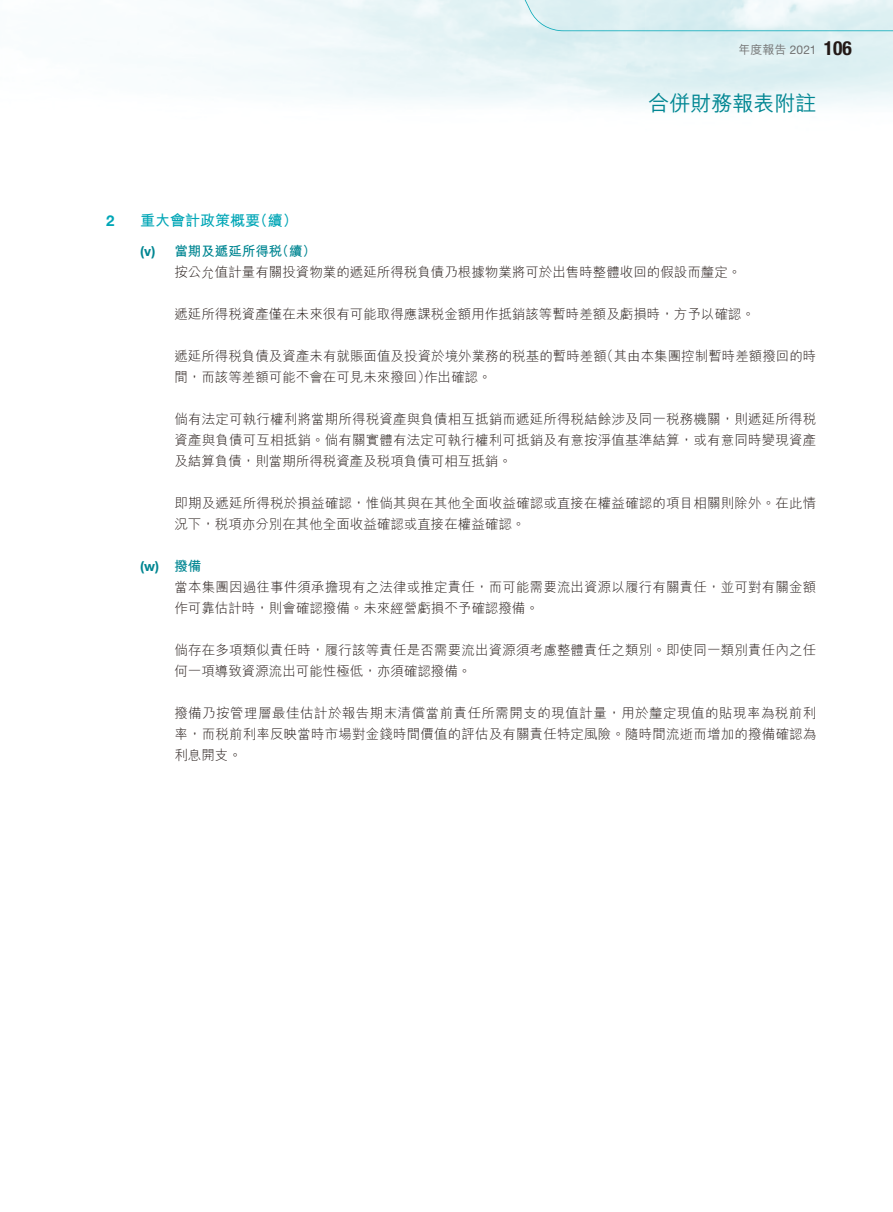
<style>
.page{position:relative;width:893px;height:1212px;background:#fff}
.page>*{position:absolute;margin:0;border:0;box-sizing:border-box;transform-origin:0 0}
.t1{font:21px "M Hei HK Medium E Ten B5 H";color:#008692}
.t2{font:15px "M Hei HK Bold E Ten B5 H";color:#00a6b6}
.t3{font:700 15px "Helvetica Neue LT Std";color:#00a6b6}
.t4{font:13.5px/21px "M Hei HK Light E Ten B5 H";color:#231916}
.t5{font:13.5px "M Hei HK Bold E Ten B5 H";color:#008692}
.t6{font:700 13.5px "Helvetica Neue LT Std";color:#008692}
.t7{font:12px "M Hei HK Medium E Ten B5 H";color:#717171}
.s1{font-family:"Helvetica Neue LT Std"}
.s2{font-family:"Helvetica Neue LT Std";font-weight:700;font-stretch:condensed;font-size:19.5px;color:#231916}
.s3{font-family:"Helvetica Neue LT Std";font-weight:700}
.s4{font-family:"M Hei HK Bold E Ten B5 H";font-weight:400}
</style>
<div class="page">
<svg style="left:492px;top:0;width:401px;height:31px"></svg>
<p class="t7" style="left:738px;top:45px;width:115px">年度報告 <span class="s1">2021</span> <span class="s2">106</span></p>
<h1 class="t1" style="left:648px;top:95px;width:169px">合併財務報表附註</h1>
<p class="t3" style="left:106px;top:215px;width:10px">2</p>
<p class="t2" style="left:140px;top:215px;width:159px">重大會計政策概要（續）</p>
<p class="t5" style="left:140px;top:246px;width:177px"><span class="s3">(v)</span> 當期及遞延所得稅（續）</p>
<p class="t4" style="left:174px;top:263px;width:568px">按公允值計量有關投資物業的遞延所得稅負債乃根據物業將可於出售時整體收回的假設而釐定。</p>
<p class="t4" style="left:174px;top:305px;width:582px">遞延所得稅資產僅在未來很有可能取得應課稅金額用作抵銷該等暫時差額及虧損時，方予以確認。</p>
<p class="t4" style="left:174px;top:347px;width:644px">遞延所得稅負債及資產未有就賬面值及投資於境外業務的稅基的暫時差額（其由本集團控制暫時差額撥回的時間，而該等差額可能不會在可見未來撥回）作出確認。</p>
<p class="t4" style="left:174px;top:410px;width:644px;text-align:justify">倘有法定可執行權利將當期所得稅資產與負債相互抵銷而遞延所得稅結餘涉及同一稅務機關，則遞延所得稅資產與負債可互相抵銷。倘有關實體有法定可執行權利可抵銷及有意按淨值基準結算，或有意同時變現資產及結算負債，則當期所得稅資產及稅項負債可相互抵銷。</p>
<p class="t4" style="left:174px;top:494px;width:644px">即期及遞延所得稅於損益確認，惟倘其與在其他全面收益確認或直接在權益確認的項目相關則除外。在此情況下，稅項亦分別在其他全面收益確認或直接在權益確認。</p>
<p class="t6" style="left:140px;top:561px;width:63px">(w) <span class="s4">撥備</span></p>
<p class="t4" style="left:174px;top:578px;width:644px">當本集團因過往事件須承擔現有之法律或推定責任，而可能需要流出資源以履行有關責任，並可對有關金額作可靠估計時，則會確認撥備。未來經營虧損不予確認撥備。</p>
<p class="t4" style="left:174px;top:641px;width:644px">倘存在多項類似責任時，履行該等責任是否需要流出資源須考慮整體責任之類別。即使同一類別責任內之任何一項導致資源流出可能性極低，亦須確認撥備。</p>
<p class="t4" style="left:174px;top:704px;width:644px;text-align:justify">撥備乃按管理層最佳估計於報告期末清償當前責任所需開支的現值計量，用於釐定現值的貼現率為稅前利率，而稅前利率反映當時市場對金錢時間價值的評估及有關責任特定風險。隨時間流逝而增加的撥備確認為利息開支。</p>
</div>
